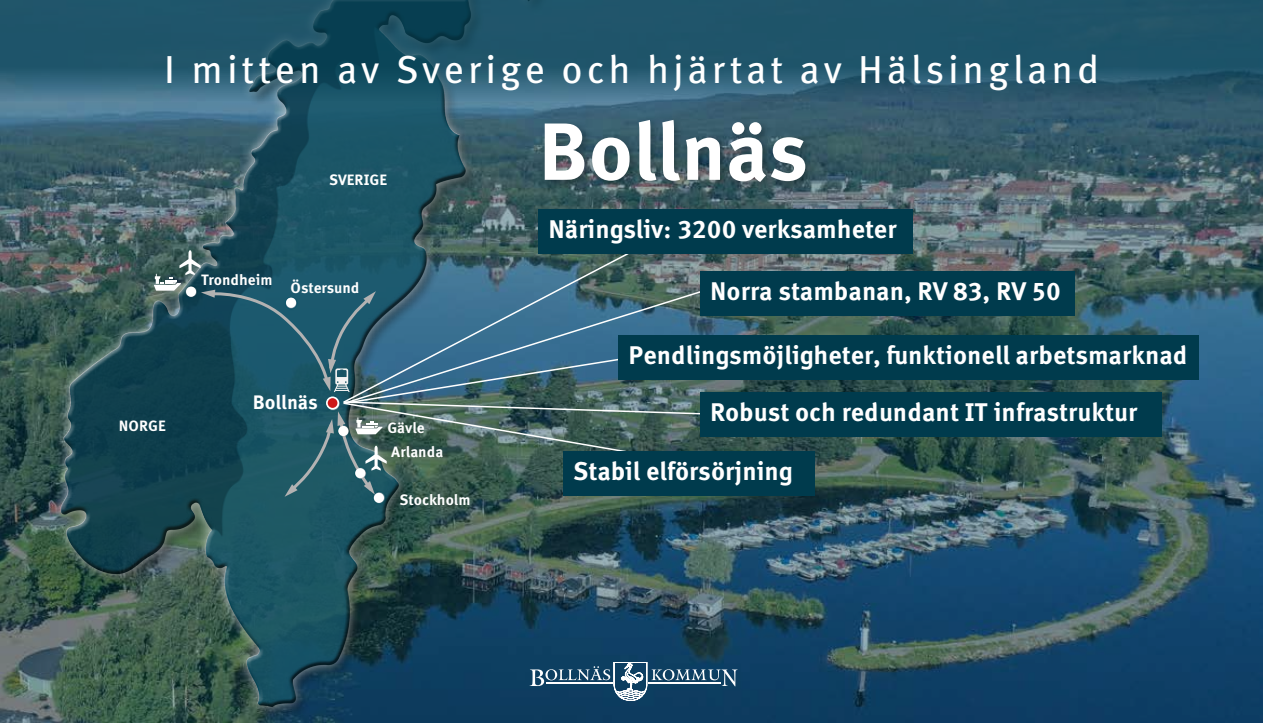
<style>
.page{position:relative;width:1263px;height:723px;background:#fff}
.page>*{position:absolute;margin:0;border:0;box-sizing:border-box;transform-origin:0 0}
.t1{font:700 81px "Meta Correspondence Pro";letter-spacing:-.005em;color:#fff}
.t2{font:39px "Meta OT";letter-spacing:.1em;color:#fff}
.t3{font:700 25.5px "Meta Correspondence Pro";color:#fff}
.t4{font:700 19.5px "Meta Correspondence Pro";letter-spacing:-.005em;color:#fff}
.t5{font:700 15px "Meta Correspondence Pro";color:#fff}
</style>
<div class="page">
<img style="left:0;top:101px;width:1263px;height:622px">
<img style="left:31px;top:101px;width:507px;height:615px">
<div style="left:58px;top:0;width:477px;height:712px;background:#000;opacity:.75"></div>
<div style="left:540px;top:116px;width:276px;height:77px;background:#000;opacity:.3"></div>
<svg style="left:530px;top:662px;width:208px;height:39px"></svg>
<hr style="left:546px;top:682px;width:66px;height:2px;background:#fff">
<hr style="left:649px;top:682px;width:72px;height:2px;background:#fff">
<div style="left:539px;top:209px;width:374px;height:45px;background:#003b4d"></div>
<div style="left:619px;top:335px;width:580px;height:45px;background:#003b4d"></div>
<div style="left:700px;top:270px;width:375px;height:45px;background:#003b4d"></div>
<div style="left:563px;top:451px;width:251px;height:45px;background:#003b4d"></div>
<div style="left:700px;top:392px;width:461px;height:45px;background:#003b4d"></div>
<svg style="left:0;top:0;width:1263px;height:101px;fill:#1f546a"></svg>
<svg style="left:154px;top:250px;width:573px;height:247px"></svg>
<div style="left:355px;top:468px;width:10px;height:10px;background:#fff;border-radius:50%"></div>
<div style="left:338px;top:426px;width:10px;height:10px;background:#fff;border-radius:50%"></div>
<div style="left:374px;top:493px;width:10px;height:10px;background:#fff;border-radius:50%"></div>
<div style="left:327px;top:397px;width:11px;height:12px;background:#cd1719;border-radius:50%"></div>
<div style="left:326px;top:396px;width:13px;height:14px;border:2px solid #fff;border-radius:50%"></div>
<div style="left:286px;top:298px;width:10px;height:10px;background:#fff;border-radius:50%"></div>
<div style="left:186px;top:287px;width:10px;height:10px;background:#fff;border-radius:50%"></div>
<h2 class="t2" style="left:164px;top:46px;width:936px">I mitten av Sverige och hjärtat av Hälsingland</h2>
<p class="t5" style="left:329px;top:168px;width:60px">SVERIGE</p>
<p class="t5" style="left:201px;top:268px;width:73px">Trondheim</p>
<p class="t5" style="left:291px;top:276px;width:71px">Östersund</p>
<p class="t5" style="left:119px;top:414px;width:48px">NORGE</p>
<p class="t4" style="left:253px;top:387px;width:67px">Bollnäs</p>
<p class="t5" style="left:387px;top:416px;width:39px">Gävle</p>
<p class="t5" style="left:391px;top:440px;width:54px">Arlanda</p>
<p class="t5" style="left:399px;top:488px;width:73px">Stockholm</p>
<h1 class="t1" style="left:538px;top:88px;width:272px">Bollnäs</h1>
<p class="t3" style="left:548px;top:209px;width:350px">Näringsliv: 3200 verksamheter</p>
<p class="t3" style="left:710px;top:271px;width:352px">Norra stambanan, RV 83, RV 50</p>
<p class="t3" style="left:629px;top:335px;width:561px">Pendlingsmöjligheter, funktionell arbetsmarknad</p>
<p class="t3" style="left:710px;top:392px;width:429px">Robust och redundant IT infrastruktur</p>
<p class="t3" style="left:573px;top:451px;width:221px">Stabil elförsörjning</p>
</div>
